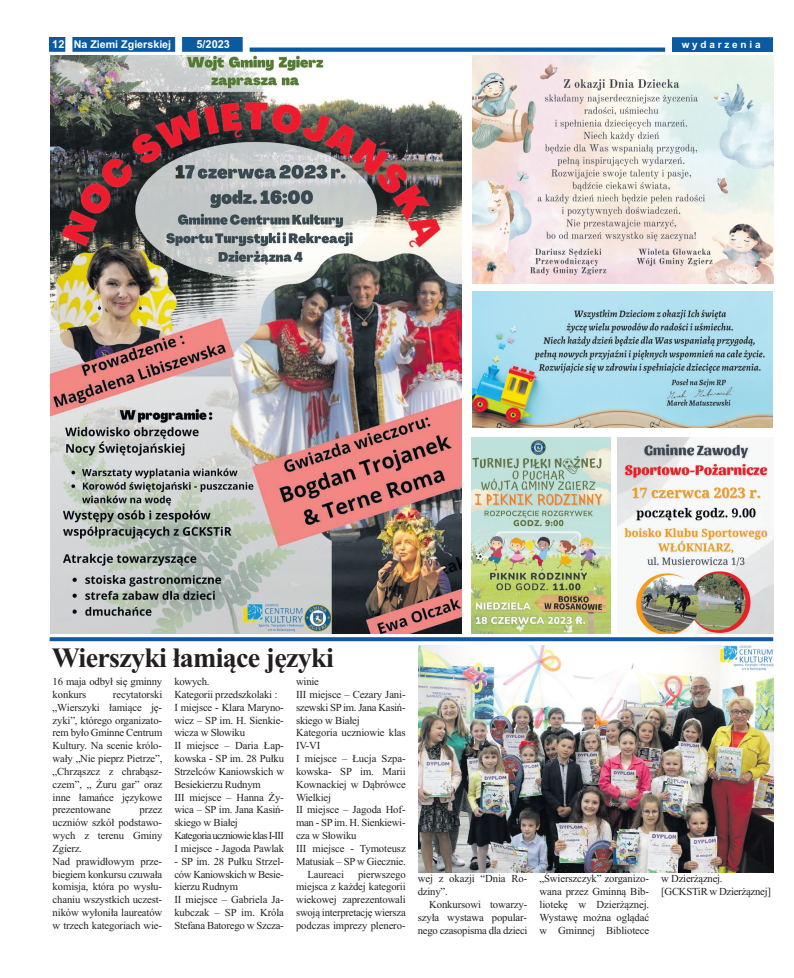
<style>
.page{position:relative;width:794px;height:978px;background:#fff}
.page>*{position:absolute;margin:0;border:0;box-sizing:border-box;transform-origin:0 0}
.t1{font:700 28px "Times New Roman";letter-spacing:-.025em;color:#231f20}
.t2{font:700 11px "Arial";color:#fff}
.t3{font:10.7px/12.8px "Times New Roman";letter-spacing:-.015em;color:#231f20}
.t4{font:700 10.7px "Arial";color:#fff}
.t5{font:700 10px "Arial";letter-spacing:.28em;color:#fff}
.s1{font-size:11px}
</style>
<div class="page">
<img style="left:50px;top:38px;width:722px;height:14px">
<img style="left:418px;top:645px;width:355px;height:228px">
<svg style="left:50px;top:637px;width:723px;height:4px;background:#1f5fab"></svg>
<img style="left:50px;top:56px;width:411px;height:577px">
<img style="left:472px;top:56px;width:301px;height:227px">
<img style="left:472px;top:291px;width:301px;height:136px">
<img style="left:471px;top:438px;width:139px;height:195px">
<img style="left:617px;top:438px;width:156px;height:195px">
<p class="t4" style="left:52px;top:38px;width:120px"><span class="s1">12</span> Na Ziemi Zgierskiej</p>
<p class="t2" style="left:196px;top:38px;width:35px">5/2023</p>
<p class="t5" style="left:681px;top:39px;width:80px">wydarzenia</p>
<h1 class="t1" style="left:52px;top:641px;width:283px">Wierszyki łamiące języki</h1>
<p class="t3" style="left:53px;top:675px;width:111px">16 maja odbył się gminny konkurs</p>
<p class="t3" style="left:53px;top:688px;width:111px;text-align:justify;text-indent:60px">recytatorski „Wierszyki łamiące ję&shy;zyki”, którego organizato&shy;rem było Gminne Centrum Kultury. Na scenie królo&shy;wały „Nie pieprz Pietrze”, „Chrząszcz z chrabąsz&shy;czem”, „ Żuru gar” oraz inne łamańce językowe prezentowane</p>
<p class="t3" style="left:53px;top:803px;width:111px;text-indent:87px">przez uczniów szkół podstawo&shy;wych z terenu Gminy<br>Zgierz.<br>Nad prawidłowym prze&shy;biegiem konkursu czuwała komisja, która po wysłu&shy;chaniu wszystkich uczest&shy;ników wyłoniła laureatów w trzech kategoriach wie-</p>
<p class="t3" style="left:174px;top:675px;width:111px">kowych.<br>Kategorii przedszkolaki :<br>I miejsce - Klara Maryno&shy;wicz – SP im. H. Sienkie&shy;wicza w Słowiku<br>II miejsce – Daria Łap&shy;kowska - SP im. 28 Pułku<br>Strzelców Kaniowskich w<br>Besiekierzu Rudnym<br>III miejsce – Hanna Ży&shy;wica – SP im. Jana Kasiń&shy;skiego w Białej<br>Kategoria uczniowie klas I-III<br>I miejsce - Jagoda Pawlak</p>
<p class="t3" style="left:174px;top:855px;width:111px">- SP im. 28 Pułku Strzel&shy;ców Kaniowskich w Besie&shy;kierzu Rudnym<br>II miejsce – Gabriela Ja&shy;kubczak – SP im. Króla<br>Stefana Batorego w Szcza-</p>
<p class="t3" style="left:296px;top:675px;width:24px">winie</p>
<p class="t3" style="left:296px;top:688px;width:111px">III miejsce – Cezary Jani-</p>
<p class="t3" style="left:296px;top:701px;width:111px">szewski SP im. Jana Kasiń-</p>
<p class="t3" style="left:296px;top:713px;width:65px">skiego w Białej</p>
<p class="t3" style="left:296px;top:726px;width:111px">Kategoria uczniowie klas</p>
<p class="t3" style="left:296px;top:739px;width:26px">IV-VI</p>
<p class="t3" style="left:296px;top:752px;width:111px">I miejsce – Łucja Szpa-</p>
<p class="t3" style="left:296px;top:765px;width:111px">kowska- SP im. Marii</p>
<p class="t3" style="left:296px;top:778px;width:111px">Kownackiej w Dąbrówce</p>
<p class="t3" style="left:296px;top:790px;width:36px">Wielkiej</p>
<p class="t3" style="left:296px;top:803px;width:111px">II miejsce – Jagoda Hof-</p>
<p class="t3" style="left:296px;top:816px;width:111px">man - SP im. H. Sienkiewi-</p>
<p class="t3" style="left:296px;top:829px;width:62px">cza w Słowiku</p>
<p class="t3" style="left:296px;top:842px;width:111px">III miejsce - Tymoteusz</p>
<p class="t3" style="left:296px;top:855px;width:111px">Matusiak – SP w Giecznie.</p>
<p class="t3" style="left:307px;top:868px;width:38px">Laureaci</p>
<p class="t3" style="left:296px;top:868px;width:111px;text-align:justify;text-indent:62px">pierwszego miejsca z każdej kategorii wiekowej zaprezentowali swoją interpretację wiersza podczas imprezy plenero-</p>
<p class="t3" style="left:418px;top:872px;width:111px">wej z okazji “Dnia Ro&shy;dziny”.</p>
<p class="t3" style="left:418px;top:898px;width:111px;text-align:justify;text-indent:11px">Konkursowi towarzy&shy;szyła wystawa popular&shy;nego czasopisma dla dzieci</p>
<p class="t3" style="left:539px;top:872px;width:111px;text-align:justify">„Świerszczyk” zorganizo&shy;wana przez Gminną Bib&shy;liotekę w Dzierżąznej.<br>Wystawę można oglądać w Gminnej Bibliotece</p>
<p class="t3" style="left:661px;top:872px;width:111px">w Dzierżąznej. [GCKSTiR w Dzierżąznej]</p>
</div>
